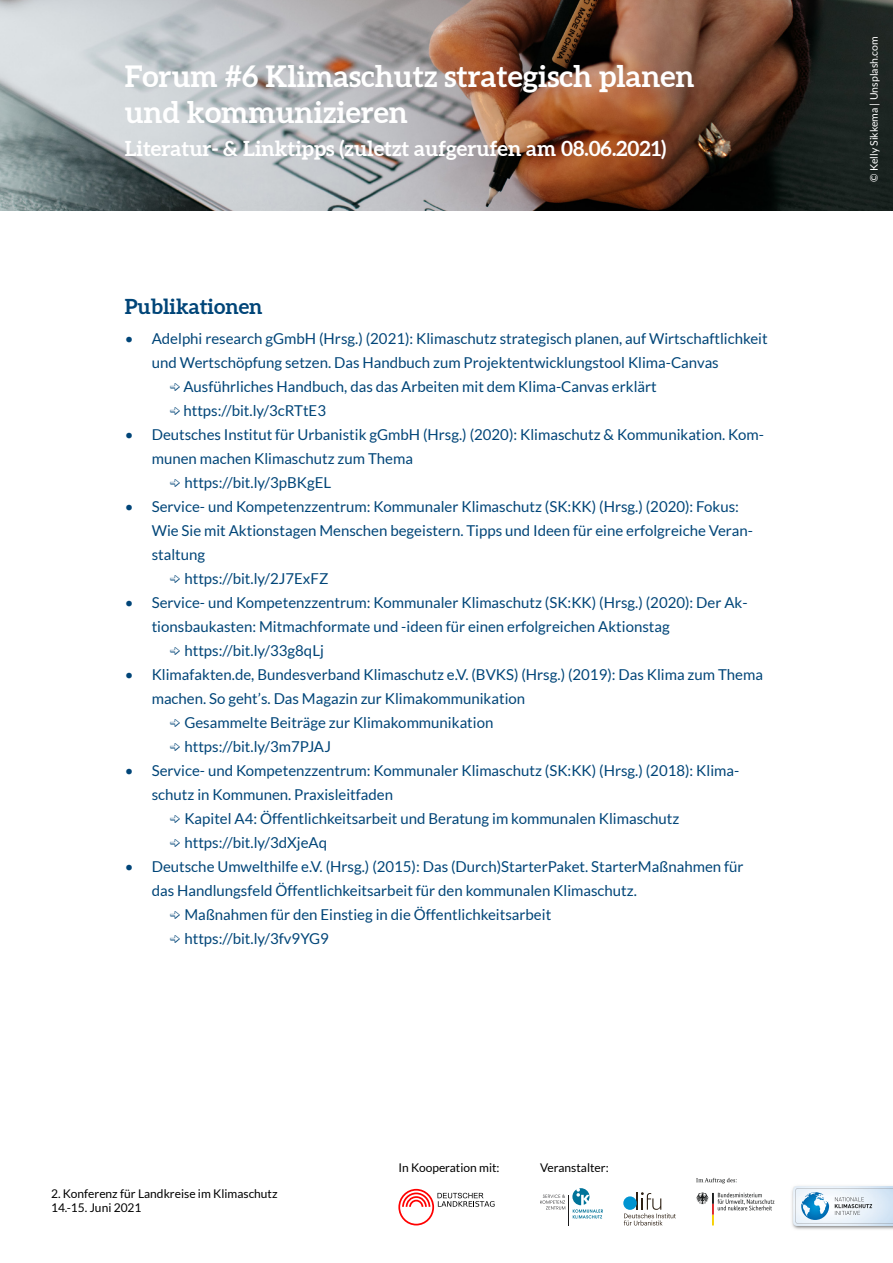
<style>
.page{position:relative;width:893px;height:1263px;background:#fff}
.page>*{position:absolute;margin:0;border:0;box-sizing:border-box;transform-origin:0 0}
.t1{font:700 30px/36px "Aleo";color:#fff}
.t2{font:700 21px "Aleo";color:#fff}
.t3{font:700 21px "Aleo";color:#004578}
.t4{font:15px/24px "Lato";color:#004578}
.t5{font:12px/14.4px "Lato";color:#000}
.t6{font:10.5px "Lato";color:#fff}
.s1{font-family:"Barriecito"}
</style>
<div class="page">
<svg style="left:624px;top:1192px;width:52px;height:33px"></svg>
<svg style="left:540px;top:1194px;width:25px;height:15px"></svg>
<hr style="left:569px;top:1195px;width:1px;height:30px;background:#1a1a1c">
<svg style="left:572px;top:1188px;width:31px;height:30px"></svg>
<svg style="left:696px;top:1192px;width:78px;height:33px"></svg>
<svg style="left:696px;top:1178px;width:41px;height:5px"></svg>
<img style="left:792px;top:1186px;width:101px;height:44px">
<img style="left:794px;top:1187px;width:99px;height:38px">
<svg style="left:795px;top:1188px;width:98px;height:36px"></svg>
<svg style="left:398px;top:1188px;width:97px;height:38px"></svg>
<img style="left:0;top:0;width:893px;height:210px">
<h1 class="t1" style="left:125px;top:59px;width:571px">Forum #6 Klimaschutz strategisch planen und kommunizieren</h1>
<h2 class="t2" style="left:125px;top:139px;width:543px">Literatur- &amp; Linktipps (zuletzt aufgerufen am 08.06.2021)</h2>
<h2 class="t3" style="left:125px;top:297px;width:139px">Publikationen</h2>
<p class="t4" style="left:152px;top:326px;width:617px;text-indent:-27px">• Adelphi research gGmbH (Hrsg.) (2021): Klimaschutz strategisch planen, auf Wirtschaftlichkeit und Wertschöpfung setzen. Das Handbuch zum Projektentwicklungstool Klima-Canvas</p>
<p class="t4" style="left:170px;top:374px;width:489px"><span class="s1">→</span> Ausführliches Handbuch, das das Arbeiten mit dem Klima-Canvas erklärt</p>
<p class="t4" style="left:170px;top:398px;width:158px"><span class="s1">→</span> https://bit.ly/3cRTtE3</p>
<p class="t4" style="left:152px;top:422px;width:614px;text-indent:-27px">• Deutsches Institut für Urbanistik gGmbH (Hrsg.) (2020): Klimaschutz &amp; Kommunikation. Kom&shy;munen machen Klimaschutz zum Thema</p>
<p class="t4" style="left:170px;top:470px;width:163px"><span class="s1">→</span> https://bit.ly/3pBKgEL</p>
<p class="t4" style="left:152px;top:494px;width:603px;text-indent:-27px">• Service- und Kompetenzzentrum: Kommunaler Klimaschutz (SK:KK) (Hrsg.) (2020): Fokus:<br>Wie Sie mit Aktionstagen Menschen begeistern. Tipps und Ideen für eine erfolgreiche Veran&shy;staltung</p>
<p class="t4" style="left:170px;top:566px;width:160px"><span class="s1">→</span> https://bit.ly/2J7ExFZ</p>
<p class="t4" style="left:152px;top:590px;width:597px;text-indent:-27px">• Service- und Kompetenzzentrum: Kommunaler Klimaschutz (SK:KK) (Hrsg.) (2020): Der Ak&shy;tionsbaukasten: Mitmachformate und -ideen für einen erfolgreichen Aktionstag</p>
<p class="t4" style="left:170px;top:638px;width:156px"><span class="s1">→</span> https://bit.ly/33g8qLj</p>
<p class="t4" style="left:152px;top:662px;width:613px;text-indent:-27px">• Klimafakten.de, Bundesverband Klimaschutz e.V. (BVKS) (Hrsg.) (2019): Das Klima zum Thema machen. So geht’s. Das Magazin zur Klimakommunikation</p>
<p class="t4" style="left:170px;top:710px;width:325px"><span class="s1">→</span> Gesammelte Beiträge zur Klimakommunikation</p>
<p class="t4" style="left:170px;top:734px;width:163px"><span class="s1">→</span> https://bit.ly/3m7PJAJ</p>
<p class="t4" style="left:152px;top:758px;width:589px;text-indent:-27px">• Service- und Kompetenzzentrum: Kommunaler Klimaschutz (SK:KK) (Hrsg.) (2018): Klima&shy;schutz in Kommunen. Praxisleitfaden</p>
<p class="t4" style="left:170px;top:806px;width:511px"><span class="s1">→</span> Kapitel A4: Öffentlichkeitsarbeit und Beratung im kommunalen Klimaschutz</p>
<p class="t4" style="left:170px;top:830px;width:159px"><span class="s1">→</span> https://bit.ly/3dXjeAq</p>
<p class="t4" style="left:152px;top:854px;width:593px;text-indent:-27px">• Deutsche Umwelthilfe e.V. (Hrsg.) (2015): Das (Durch)StarterPaket. StarterMaßnahmen für das Handlungsfeld Öffentlichkeitsarbeit für den kommunalen Klimaschutz.</p>
<p class="t4" style="left:170px;top:902px;width:383px"><span class="s1">→</span> Maßnahmen für den Einstieg in die Öffentlichkeitsarbeit</p>
<p class="t4" style="left:170px;top:926px;width:161px"><span class="s1">→</span> https://bit.ly/3fv9YG9</p>
<p class="t5" style="left:51px;top:1186px;width:228px">2. Konferenz für Landkreise im Klimaschutz<br>14.-15. Juni 2021</p>
<p class="t5" style="left:398px;top:1160px;width:103px">In Kooperation mit:</p>
<p class="t5" style="left:540px;top:1160px;width:70px">Veranstalter:</p>
<p class="t6" style="left:868px;top:182px;width:147px;rotate:-90deg">© Kelly Sikkema | Unsplash.com</p>
</div>
